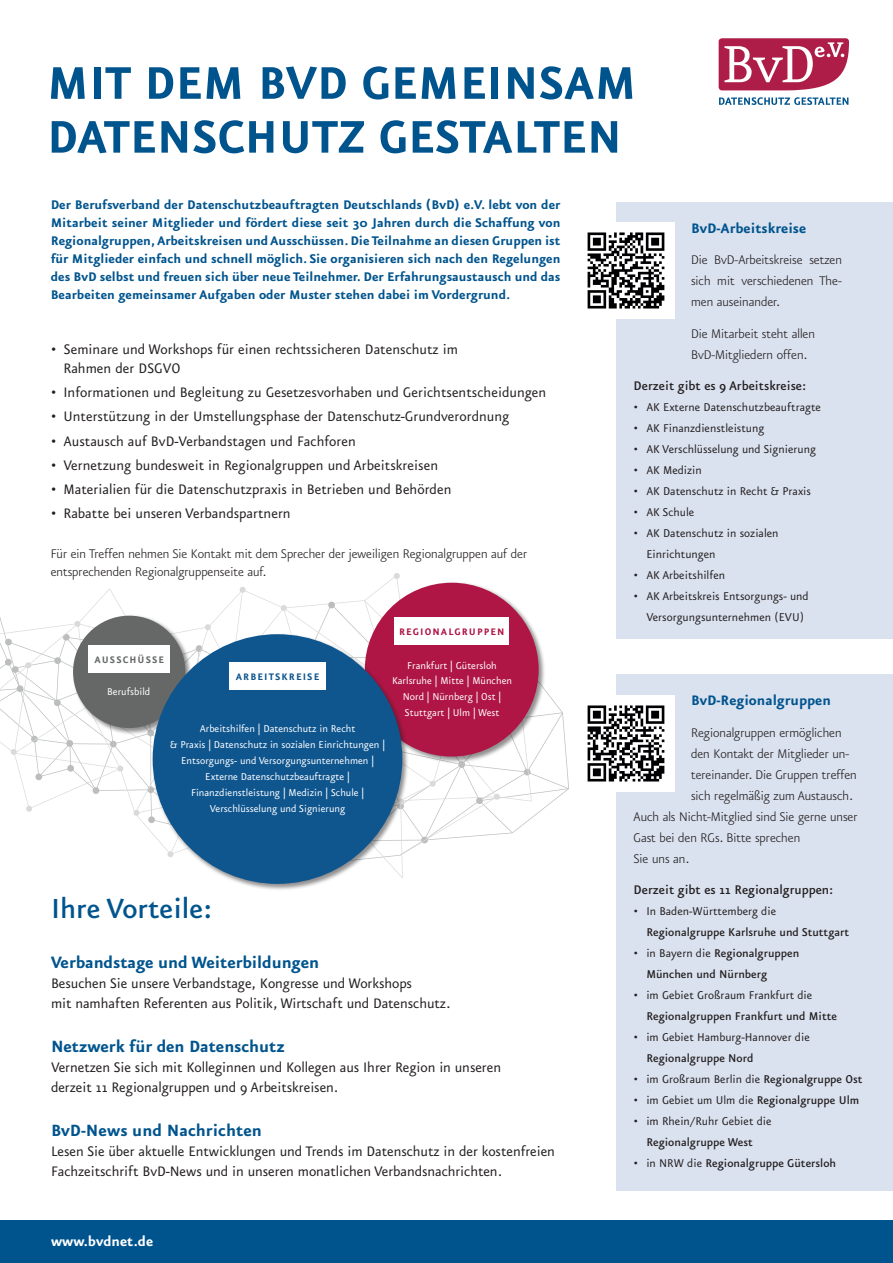
<style>
.page{position:relative;width:893px;height:1263px;background:#fff}
.page>*{position:absolute;margin:0;border:0;box-sizing:border-box;transform-origin:0 0}
.t1{font:700 54.75px/53.8px "Eureka Sans";color:#00548e}
.t2{font:500 33px "Eureka Sans";color:#00548e}
.t3{font:700 19.5px "Eureka Sans";letter-spacing:-.005em;color:#00548e}
.t4{font:16.5px/19.8px "Eureka Sans";color:#231f20}
.t5{font:700 16.5px "Eureka Sans";color:#00548e}
.t6{font:700 16.5px "Eureka Sans";color:#fff}
.t7{font:700 15px/18px "Eureka Sans";color:#00548e;text-align:justify}
.t8{font:300 15px/21px "Eureka Sans";color:#231f20}
.t9{font:500 15px "Eureka Sans";color:#231f20}
.t10{font:13.5px/21px "Eureka Sans";color:#231f20}
.t11{font:500 13.5px/21px "Eureka Sans";color:#231f20}
.t12{font:11.85px/15.9px "Eureka Sans";color:#fff;text-align:center}
.t13{font:700 11.4px "Eureka Sans";letter-spacing:.1em;color:#af1545}
.t14{font:700 11.4px "Eureka Sans";letter-spacing:.1em;color:#0f568f}
.t15{font:700 11.4px "Eureka Sans";letter-spacing:.1em;color:#666868}
.s1{font-weight:400}
.s2{font-weight:500}
</style>
<div class="page">
<svg style="left:0;top:573px;width:569px;height:277px"></svg>
<div style="left:617px;top:674px;width:276px;height:517px;background:#dbe2ef"></div>
<img style="left:587px;top:695px;width:87px;height:97px">
<div style="left:617px;top:202px;width:276px;height:436px;background:#dbe2ef"></div>
<img style="left:587px;top:222px;width:87px;height:97px">
<svg style="left:719px;top:97px;width:129px;height:8px"></svg>
<svg style="left:719px;top:38px;width:130px;height:52px"></svg>
<div style="left:0;top:1220px;width:893px;height:43px;background:#00548e"></div>
<div style="left:72px;top:615px;width:120px;height:120px;background:#231f20;opacity:.5"></div>
<div style="left:73px;top:616px;width:112px;height:112px;background:#666868;border-radius:50%"></div>
<div style="left:89px;top:645px;width:81px;height:28px;background:#fff"></div>
<div style="left:364px;top:582px;width:182px;height:182px;background:#231f20;opacity:.5"></div>
<div style="left:365px;top:583px;width:174px;height:173px;background:#af1545;border-radius:50%"></div>
<div style="left:394px;top:617px;width:115px;height:28px;background:#fff"></div>
<div style="left:152px;top:633px;width:257px;height:258px;background:#231f20;opacity:.5"></div>
<div style="left:153px;top:634px;width:249px;height:250px;background:#0f568f;border-radius:50%"></div>
<div style="left:229px;top:662px;width:97px;height:27px;background:#fff"></div>
<h1 class="t1" style="left:47px;top:58px;width:591px">MIT DEM BVD GEMEINSAM<br>DATENSCHUTZ GESTALTEN</h1>
<p class="t7" style="left:51px;top:196px;width:511px">Der Berufsverband der Datenschutzbeauftragten Deutschlands (BvD) e.V. lebt von der Mitarbeit seiner Mitglieder und fördert diese seit 30 Jahren durch die Schaffung von Regionalgruppen, Arbeitskreisen und Ausschüssen. Die Teilnahme an diesen Gruppen ist für Mitglieder einfach und schnell möglich. Sie organisieren sich nach den Regelungen des BvD selbst und freuen sich über neue Teilnehmer. Der Erfahrungsaustausch und das Bearbeiten gemeinsamer Aufgaben oder Muster stehen dabei im Vordergrund.</p>
<p class="t4" style="left:64px;top:340px;width:396px;text-indent:-13px">• Seminare und Workshops für einen rechtssicheren Datenschutz im<br>Rahmen der DSGVO</p>
<p class="t4" style="left:51px;top:383px;width:497px">• Informationen und Begleitung zu Gesetzesvorhaben und Gerichtsentscheidungen</p>
<p class="t4" style="left:51px;top:407px;width:460px">• Unterstützung in der Umstellungsphase der Datenschutz-Grundverordnung</p>
<p class="t4" style="left:51px;top:431px;width:307px">• Austausch auf BvD-Verbandstagen und Fachforen</p>
<p class="t4" style="left:51px;top:456px;width:389px">• Vernetzung bundesweit in Regionalgruppen und Arbeitskreisen</p>
<p class="t4" style="left:51px;top:480px;width:402px">• Materialien für die Datenschutzpraxis in Betrieben und Behörden</p>
<p class="t4" style="left:51px;top:504px;width:241px">• Rabatte bei unseren Verbandspartnern</p>
<p class="t8" style="left:51px;top:545px;width:478px;line-height:18px">Für ein Treffen nehmen Sie Kontakt mit dem Sprecher der jeweiligen Regionalgruppen auf der entsprechenden Regionalgruppenseite auf.</p>
<p class="t15" style="left:94px;top:654px;width:71px">AUSSCHÜSSE</p>
<p class="t12" style="left:107px;top:684px;width:44px">Berufsbild</p>
<p class="t14" style="left:236px;top:671px;width:85px">ARBEITSKREISE</p>
<p class="t12" style="left:170px;top:721px;width:216px">Arbeitshilfen | Datenschutz in Recht<br>&amp; Praxis | Datenschutz in sozialen Einrichtungen | Entsorgungs- und Versorgungsunternehmen | Externe Datenschutzbeauftragte | Finanzdienstleistung | Medizin | Schule | Verschlüsselung und Signierung</p>
<p class="t13" style="left:399px;top:626px;width:107px">REGIONALGRUPPEN</p>
<p class="t12" style="left:392px;top:658px;width:122px">Frankfurt | Gütersloh<br>Karlsruhe | Mitte | München<br>Nord | Nürnberg | Ost |<br>Stuttgart | Ulm | West</p>
<h2 class="t2" style="left:51px;top:893px;width:162px">Ihre Vorteile:</h2>
<p class="t3" style="left:51px;top:952px;width:270px">Verbandstage und Weiterbildungen</p>
<p class="t4" style="left:51px;top:974px;width:401px">Besuchen Sie unsere Verbandstage, Kongresse und Workshops<br>mit namhaften Referenten aus Politik, Wirtschaft und Datenschutz.</p>
<p class="t3" style="left:51px;top:1037px;width:235px">Netzwerk für den Datenschutz</p>
<p class="t4" style="left:51px;top:1058px;width:452px">Vernetzen Sie sich mit Kolleginnen und Kollegen aus Ihrer Region in unseren derzeit 11 Regionalgruppen und 9 Arbeitskreisen.</p>
<p class="t3" style="left:51px;top:1121px;width:212px">BvD-News und Nachrichten</p>
<p class="t4" style="left:51px;top:1142px;width:505px">Lesen Sie über aktuelle Entwicklungen und Trends im Datenschutz in der kostenfreien<br>Fachzeitschrift BvD-News und in unseren monatlichen Verbandsnachrichten.</p>
<p class="t6" style="left:51px;top:1233px;width:104px">www.bvdnet.de</p>
<p class="t5" style="left:691px;top:219px;width:117px">BvD-Arbeitskreise</p>
<p class="t8" style="left:691px;top:250px;width:152px;text-align:justify">Die BvD-Arbeitskreise setzen sich mit verschiedenen The&shy;men auseinander.</p>
<p class="t8" style="left:691px;top:323px;width:125px">Die Mitarbeit steht allen<br>BvD-Mitgliedern offen.</p>
<p class="t9" style="left:634px;top:378px;width:174px">Derzeit gibt es 9 Arbeitskreise:</p>
<p class="t10" style="left:634px;top:397px;width:189px">• AK Externe Datenschutzbeauftragte</p>
<p class="t10" style="left:634px;top:418px;width:132px">• AK Finanzdienstleistung</p>
<p class="t10" style="left:634px;top:439px;width:184px">• AK Verschlüsselung und Signierung</p>
<p class="t10" style="left:634px;top:460px;width:70px">• AK Medizin</p>
<p class="t10" style="left:634px;top:481px;width:179px">• AK Datenschutz in Recht &amp; Praxis</p>
<p class="t10" style="left:634px;top:502px;width:62px">• AK Schule</p>
<p class="t10" style="left:646px;top:523px;width:134px;text-indent:-13px">• AK Datenschutz in sozialen<br>Einrichtungen</p>
<p class="t10" style="left:634px;top:565px;width:93px">• AK Arbeitshilfen</p>
<p class="t10" style="left:634px;top:586px;width:177px;text-align:center">• AK Arbeitskreis Entsorgungs- und<br>Versorgungsunternehmen (EVU)</p>
<p class="t5" style="left:691px;top:692px;width:141px">BvD-Regionalgruppen</p>
<p class="t8" style="left:691px;top:722px;width:152px">Regionalgruppen ermöglichen</p>
<p class="t8" style="left:691px;top:743px;width:160px">den Kontakt der Mitglieder un-</p>
<p class="t8" style="left:691px;top:764px;width:167px">tereinander. Die Gruppen treffen</p>
<p class="t8" style="left:691px;top:785px;width:164px">sich regelmäßig zum Austausch.</p>
<p class="t8" style="left:634px;top:806px;width:225px">Auch als Nicht-Mitglied sind Sie gerne unser</p>
<p class="t8" style="left:634px;top:827px;width:168px">Gast bei den RGs. Bitte sprechen</p>
<p class="t8" style="left:634px;top:848px;width:57px">Sie uns an.</p>
<p class="t9" style="left:634px;top:882px;width:201px">Derzeit gibt es 11 Regionalgruppen:</p>
<p class="t10" style="left:634px;top:901px;width:144px">• In Baden-Württemberg die</p>
<p class="t11" style="left:646px;top:922px;width:204px">Regionalgruppe Karlsruhe und Stuttgart</p>
<p class="t11" style="left:646px;top:943px;width:154px;text-indent:-13px"><span class="s1">• in Bayern die</span> Regionalgruppen<br>München und Nürnberg</p>
<p class="t10" style="left:634px;top:985px;width:180px">• im Gebiet Großraum Frankfurt die</p>
<p class="t11" style="left:646px;top:1006px;width:192px">Regionalgruppen Frankfurt und Mitte</p>
<p class="t10" style="left:634px;top:1027px;width:178px">• im Gebiet Hamburg-Hannover die</p>
<p class="t11" style="left:646px;top:1048px;width:109px">Regionalgruppe Nord</p>
<p class="t10" style="left:634px;top:1069px;width:230px">• im Großraum Berlin die <span class="s2">Regionalgruppe Ost</span></p>
<p class="t10" style="left:634px;top:1090px;width:227px">• im Gebiet um Ulm die <span class="s2">Regionalgruppe Ulm</span></p>
<p class="t10" style="left:634px;top:1111px;width:139px">• im Rhein/Ruhr Gebiet die</p>
<p class="t11" style="left:646px;top:1132px;width:108px">Regionalgruppe West</p>
<p class="t11" style="left:634px;top:1153px;width:204px"><span class="s1">• in NRW die</span> Regionalgruppe Gütersloh</p>
</div>
